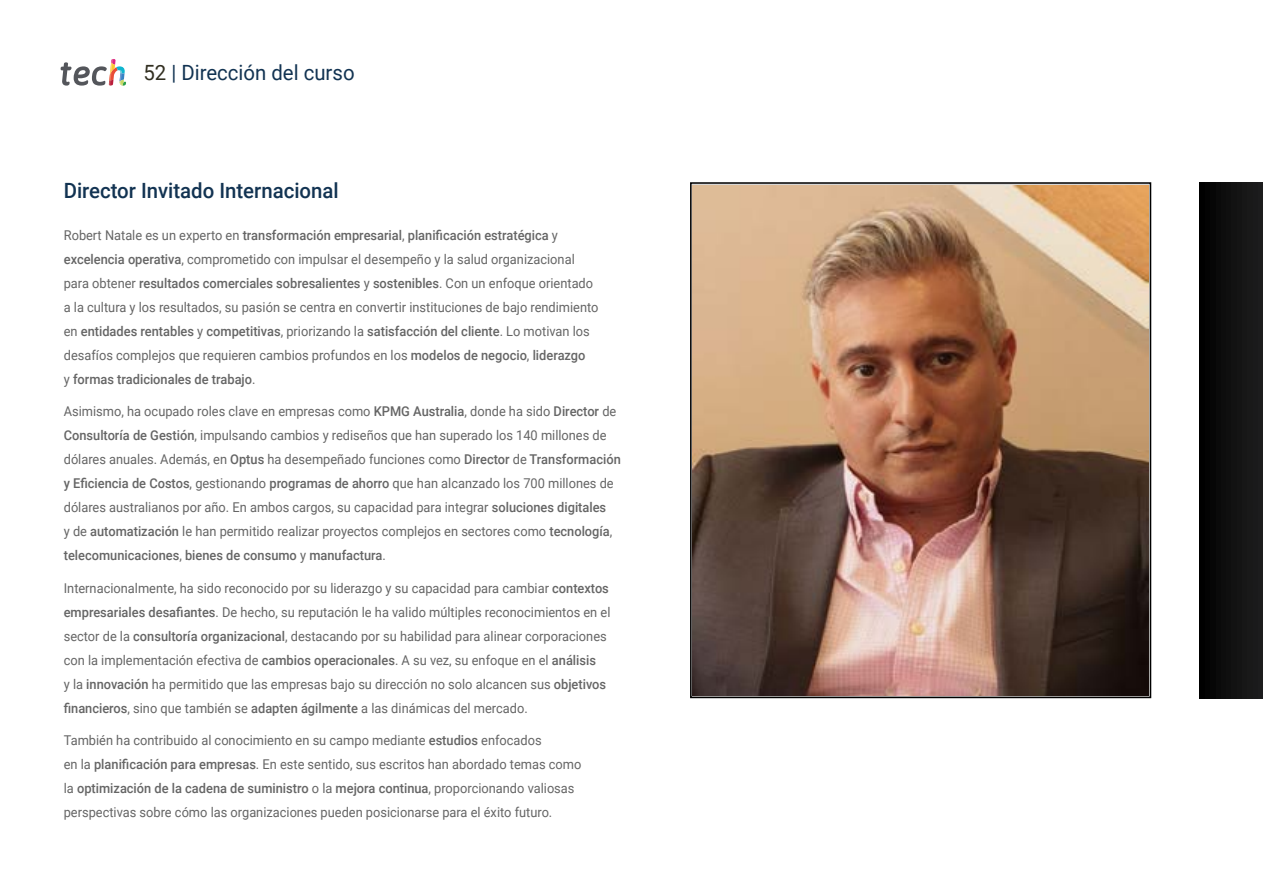
<style>
.page{position:relative;width:1263px;height:893px;background:#fff}
.page>*{position:absolute;margin:0;border:0;box-sizing:border-box;transform-origin:0 0}
.t1{font:500 21px "Roboto";color:#123352}
.t2{font:21px "Roboto";color:#123352}
.t3{font:13.5px/24px "Roboto";color:#656565;scale:.95 1}
.s1{color:#312e20}
.s2{font-weight:500}
</style>
<div class="page">
<div style="left:1199px;top:182px;width:64px;height:516px;background:linear-gradient(to right,#000,#1e1e1f)"></div>
<img style="left:693px;top:185px;width:455px;height:510px">
<div style="left:690px;top:182px;width:461px;height:516px;border:2px solid #000"></div>
<svg style="left:61px;top:59px;width:65px;height:27px"></svg>
<h1 class="t2" style="left:144px;top:57px;width:213px"><span class="s1">52</span> | Dirección del curso</h1>
<h1 class="t1" style="left:64px;top:176px;width:276px">Director Invitado Internacional</h1>
<p class="t3" style="left:64px;top:222px;width:564px">Robert Natale es un experto en <span class="s2">transformación empresarial</span>, <span class="s2">planificación estratégica</span> y <span class="s2">excelencia operativa</span>, comprometido con impulsar el desempeño y la salud organizacional para obtener <span class="s2">resultados comerciales sobresalientes</span> y <span class="s2">sostenibles</span>. Con un enfoque orientado a la cultura y los resultados, su pasión se centra en convertir instituciones de bajo rendimiento en <span class="s2">entidades rentables</span> y <span class="s2">competitivas</span>, priorizando la <span class="s2">satisfacción del cliente</span>. Lo motivan los desafíos complejos que requieren cambios profundos en los <span class="s2">modelos de negocio</span>, <span class="s2">liderazgo<br></span>y <span class="s2">formas tradicionales de trabajo</span>.</p>
<p class="t3" style="left:64px;top:399px;width:588px">Asimismo, ha ocupado roles clave en empresas como <span class="s2">KPMG Australia</span>, donde ha sido <span class="s2">Director</span> de <span class="s2">Consultoría de Gestión</span>, impulsando cambios y rediseños que han superado los 140 millones de dólares anuales. Además, en <span class="s2">Optus</span> ha desempeñado funciones como <span class="s2">Director</span> de <span class="s2">Transformación y Eficiencia de Costos</span>, gestionando <span class="s2">programas de ahorro</span> que han alcanzado los 700 millones de dólares australianos por año. En ambos cargos, su capacidad para integrar <span class="s2">soluciones digitales<br></span>y de <span class="s2">automatización</span> le han permitido realizar proyectos complejos en sectores como <span class="s2">tecnología</span>, <span class="s2">telecomunicaciones</span>, <span class="s2">bienes de consumo</span> y <span class="s2">manufactura</span>.</p>
<p class="t3" style="left:64px;top:575px;width:577px">Internacionalmente, ha sido reconocido por su liderazgo y su capacidad para cambiar <span class="s2">contextos empresariales desafiantes</span>. De hecho, su reputación le ha valido múltiples reconocimientos en el sector de la <span class="s2">consultoría organizacional</span>, destacando por su habilidad para alinear corporaciones con la implementación efectiva de <span class="s2">cambios operacionales</span>. A su vez, su enfoque en el <span class="s2">análisis<br></span>y la <span class="s2">innovación</span> ha permitido que las empresas bajo su dirección no solo alcancen sus <span class="s2">objetivos financieros</span>, sino que también se <span class="s2">adapten ágilmente</span> a las dinámicas del mercado.</p>
<p class="t3" style="left:64px;top:728px;width:546px">También ha contribuido al conocimiento en su campo mediante <span class="s2">estudios</span> enfocados<br>en la <span class="s2">planificación para empresas</span>. En este sentido, sus escritos han abordado temas como la <span class="s2">optimización de la cadena de suministro</span> o la <span class="s2">mejora continua</span>, proporcionando valiosas perspectivas sobre cómo las organizaciones pueden posicionarse para el éxito futuro.</p>
</div>
